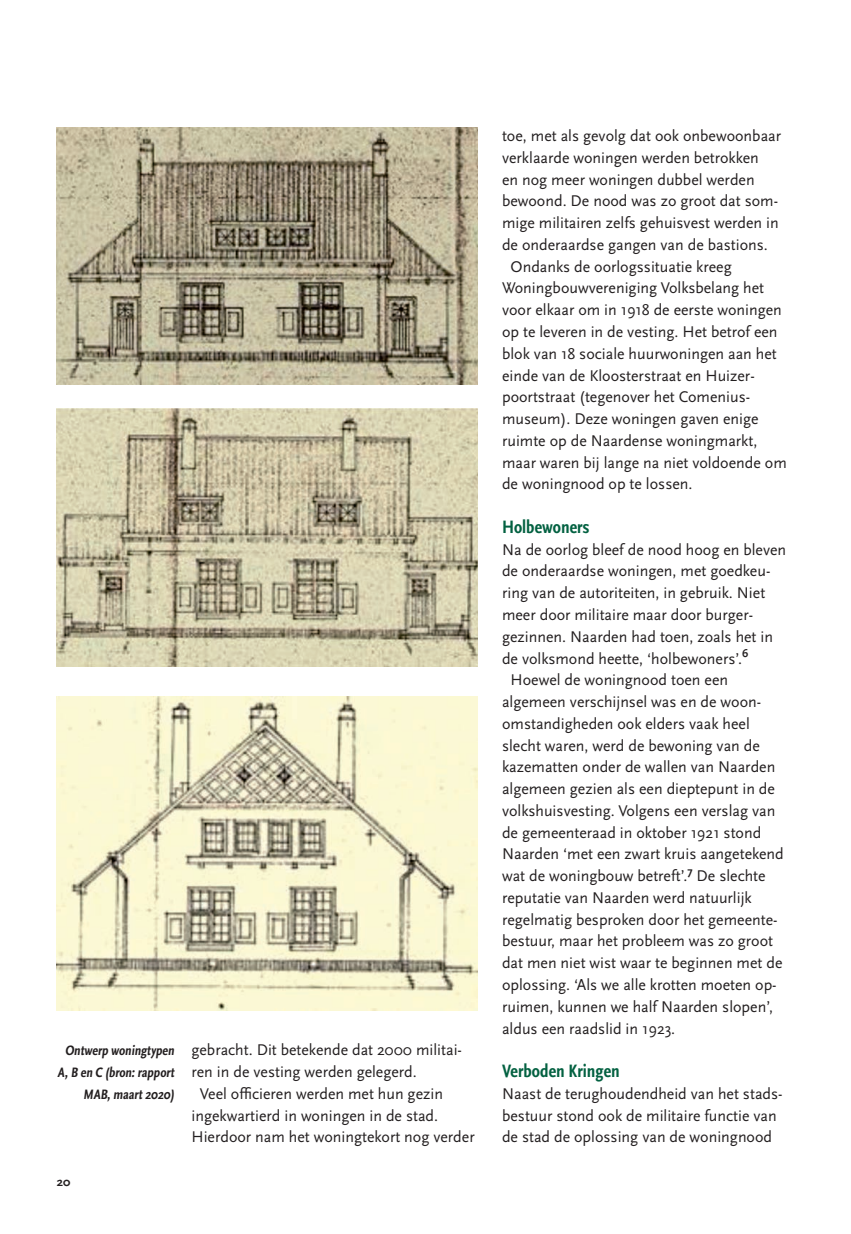
<style>
.page{position:relative;width:851px;height:1234px;background:#fff}
.page>*{position:absolute;margin:0;border:0;box-sizing:border-box;transform-origin:0 0}
.t1{font:700 condensed 18.75px "Scala Sans Pro";color:#036141}
.t2{font:16.2px/21.8px "Scala Sans Pro";color:#231f20}
.t3{font:700 condensed 14.25px/21.8px "Scala Sans Pro";color:#231f20;text-align:right}
.t4{font:700 12.75px "Scala Sans Pro";color:#231f20}
</style>
<div class="page">
<img style="left:57px;top:128px;width:420px;height:256px">
<img style="left:57px;top:408px;width:420px;height:258px">
<img style="left:57px;top:696px;width:420px;height:313px">
<p class="t3" style="left:58px;top:1039px;width:120px">Ontwerp woningtypen<br>A,B en C (bron:rapport<br>MAB,maart2020)</p>
<p class="t4" style="left:57px;top:1174px;width:15px">20</p>
<p class="t2" style="left:191px;top:1038px;width:272px">gebracht. Dit betekende dat 2000 militai-</p>
<p class="t2" style="left:191px;top:1060px;width:227px">ren in de vesting werden gelegerd.</p>
<p class="t2" style="left:200px;top:1082px;width:244px">Veel officieren werden met hun gezin</p>
<p class="t2" style="left:191px;top:1104px;width:248px">ingekwartierd in woningen in de stad.</p>
<p class="t2" style="left:191px;top:1125px;width:285px">Hierdoor nam het woningtekort nog verder</p>
<p class="t2" style="left:502px;top:125px;width:280px">toe, met als gevolg dat ook onbewoonbaar</p>
<p class="t2" style="left:502px;top:147px;width:258px">verklaarde woningen werden betrokken</p>
<p class="t2" style="left:502px;top:168px;width:254px">en nog meer woningen dubbel werden</p>
<p class="t2" style="left:502px;top:190px;width:277px">bewoond. De nood was zo groot dat som-</p>
<p class="t2" style="left:502px;top:212px;width:278px">mige militairen zelfs gehuisvest werden in</p>
<p class="t2" style="left:502px;top:234px;width:267px">de onderaardse gangen van de bastions.</p>
<p class="t2" style="left:510px;top:255px;width:223px">Ondanks de oorlogssituatie kreeg</p>
<p class="t2" style="left:502px;top:277px;width:263px">Woningbouwvereniging Volksbelang het</p>
<p class="t2" style="left:502px;top:299px;width:281px">voor elkaar om in 1918 de eerste woningen</p>
<p class="t2" style="left:502px;top:321px;width:277px">op te leveren in de vesting. Het betrof een</p>
<p class="t2" style="left:502px;top:342px;width:276px">blok van 18 sociale huurwoningen aan het</p>
<p class="t2" style="left:502px;top:364px;width:253px">einde van de Kloosterstraat en Huizer-</p>
<p class="t2" style="left:502px;top:386px;width:248px">poortstraat (tegenover het Comenius-</p>
<p class="t2" style="left:502px;top:408px;width:258px">museum). Deze woningen gaven enige</p>
<p class="t2" style="left:502px;top:429px;width:257px">ruimte op de Naardense woningmarkt,</p>
<p class="t2" style="left:502px;top:451px;width:286px">maar waren bij lange na niet voldoende om</p>
<p class="t2" style="left:502px;top:473px;width:192px">de woningnood op te lossen.</p>
<p class="t1" style="left:502px;top:516px;width:89px">Holbewoners</p>
<p class="t2" style="left:502px;top:538px;width:285px">Na de oorlog bleef de nood hoog en bleven</p>
<p class="t2" style="left:502px;top:560px;width:270px">de onderaardse woningen, met goedkeu-</p>
<p class="t2" style="left:502px;top:582px;width:264px">ring van de autoriteiten, in gebruik. Niet</p>
<p class="t2" style="left:502px;top:603px;width:251px">meer door militaire maar door burger-</p>
<p class="t2" style="left:502px;top:625px;width:272px">gezinnen. Naarden had toen, zoals het in</p>
<p class="t2" style="left:502px;top:647px;width:248px">de volksmond heette, ‘holbewoners’.<sup>6</sup></p>
<p class="t2" style="left:510px;top:669px;width:219px">Hoewel de woningnood toen een</p>
<p class="t2" style="left:502px;top:690px;width:260px">algemeen verschijnsel was en de woon-</p>
<p class="t2" style="left:502px;top:712px;width:249px">omstandigheden ook elders vaak heel</p>
<p class="t2" style="left:502px;top:734px;width:259px">slecht waren, werd de bewoning van de</p>
<p class="t2" style="left:502px;top:756px;width:275px">kazematten onder de wallen van Naarden</p>
<p class="t2" style="left:502px;top:777px;width:274px">algemeen gezien als een dieptepunt in de</p>
<p class="t2" style="left:502px;top:799px;width:275px">volkshuisvesting. Volgens een verslag van</p>
<p class="t2" style="left:502px;top:821px;width:261px">de gemeenteraad in oktober 1921 stond</p>
<p class="t2" style="left:502px;top:843px;width:283px">Naarden ‘met een zwart kruis aangetekend</p>
<p class="t2" style="left:502px;top:864px;width:265px">wat de woningbouw betreft’.<sup>7</sup> De slechte</p>
<p class="t2" style="left:502px;top:886px;width:251px">reputatie van Naarden werd natuurlijk</p>
<p class="t2" style="left:502px;top:908px;width:277px">regelmatig besproken door het gemeente-</p>
<p class="t2" style="left:502px;top:930px;width:272px">bestuur, maar het probleem was zo groot</p>
<p class="t2" style="left:502px;top:951px;width:282px">dat men niet wist waar te beginnen met de</p>
<p class="t2" style="left:502px;top:973px;width:276px">oplossing. ‘Als we alle krotten moeten op-</p>
<p class="t2" style="left:502px;top:995px;width:272px">ruimen, kunnen we half Naarden slopen’,</p>
<p class="t2" style="left:502px;top:1017px;width:174px">aldus een raadslid in 1923.</p>
<p class="t1" style="left:502px;top:1059px;width:119px">Verboden Kringen</p>
<p class="t2" style="left:502px;top:1082px;width:282px">Naast de terughoudendheid van het stads&shy;bestuur stond ook de militaire functie van de stad de oplossing van de woningnood</p>
</div>
